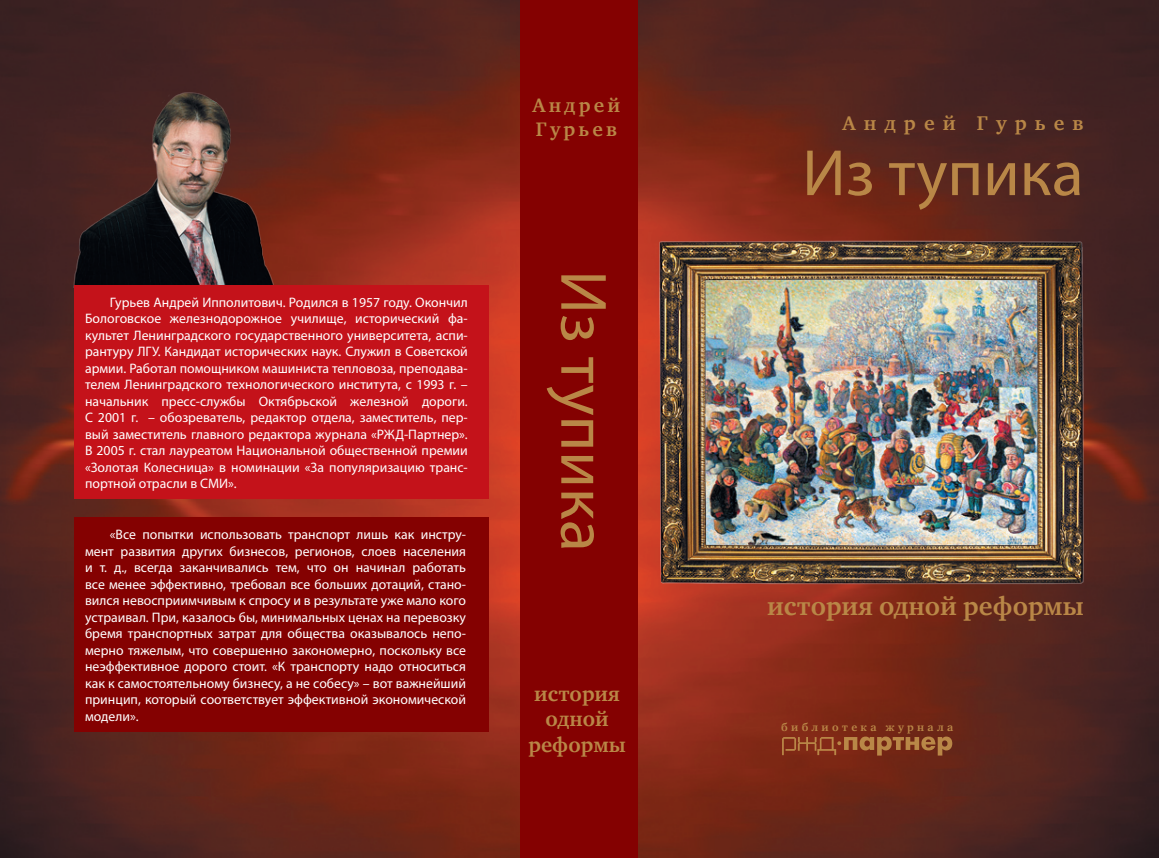
<style>
.page{position:relative;width:1159px;height:858px;background:#fff}
.page>*{position:absolute;margin:0;border:0;box-sizing:border-box;transform-origin:0 0}
.t1{font:65.88px "Myriad Pro";letter-spacing:.005em;color:#b98747}
.t2{font:700 26.25px "Charter C";color:#b98747}
.t3{font:700 21.25px/25.5px "Charter C";color:#b98747;text-align:center}
.t4{font:700 20.25px "Charter C";letter-spacing:.4em;color:#b98747}
.t5{font:700 20px/24px "Charter C";letter-spacing:.16em;color:#b98747}
.t6{font:13.75px/16.5px "Myriad Pro";color:#fff;text-align:justify}
.t7{font:700 11.25px "Charter C";letter-spacing:.3em;color:#b98747}
</style>
<div class="page">
<img style="left:0;top:0;width:1159px;height:857px">
<div style="left:521px;top:0;width:117px;height:857px;background:#840101"></div>
<img style="left:648px;top:234px;width:445px;height:357px">
<svg style="left:782px;top:736px;width:170px;height:19px;background:#924c28"></svg>
<img style="left:70px;top:86px;width:208px;height:201px">
<div style="left:74px;top:285px;width:415px;height:214px;background:#c4121a"></div>
<div style="left:74px;top:517px;width:415px;height:215px;background:#840101"></div>
<p class="t6" style="left:85px;top:293px;width:384px;text-indent:25px">Гурьев Андрей Ипполитович. Родился в 1957 году. Окончил Бологовское железнодорожное училище, исторический фа&shy;культет Ленинградского государственного университета, аспи&shy;рантуру ЛГУ. Кандидат исторических наук. Служил в Советской армии. Работал помощником машиниста тепловоза, преподава&shy;телем Ленинградского технологического института, с 1993 г. – начальник пресс-службы Октябрьской железной дороги.<br>С 2001 г. – обозреватель, редактор отдела, заместитель, пер&shy;вый заместитель главного редактора журнала «РЖД-Партнер».<br>В 2005 г. стал лауреатом Национальной общественной премии «Золотая Колесница» в номинации «За популяризацию транс&shy;портной отрасли в СМИ».</p>
<p class="t6" style="left:85px;top:526px;width:382px;text-indent:25px">«Все попытки использовать транспорт лишь как инстру&shy;мент развития других бизнесов, регионов, слоев населения и т. д., всегда заканчивались тем, что он начинал работать все менее эффективно, требовал все больших дотаций, стано&shy;вился невосприимчивым к спросу и в результате уже мало кого устраивал. При, казалось бы, минимальных ценах на перевозку бремя транспортных затрат для общества оказывалось непо&shy;мерно тяжелым, что совершенно закономерно, поскольку все неэффективное дорого стоит. «К транспорту надо относиться как к самостоятельному бизнесу, а не собесу» – вот важнейший принцип, который соответствует эффективной экономической модели».</p>
<h3 class="t5" style="left:532px;top:94px;width:89px">Андрей<br>Гурьев</h3>
<h1 class="t1" style="left:624px;top:270px;width:283px;rotate:90deg">Из тупика</h1>
<h3 class="t3" style="left:528px;top:681px;width:99px">история одной реформы</h3>
<h3 class="t4" style="left:842px;top:112px;width:243px">Андрей Гурьев</h3>
<h1 class="t1" style="left:802px;top:132px;width:283px">Из тупика</h1>
<h2 class="t2" style="left:767px;top:591px;width:318px">история одной реформы</h2>
<p class="t7" style="left:781px;top:720px;width:173px">библиотека журнала</p>
</div>
